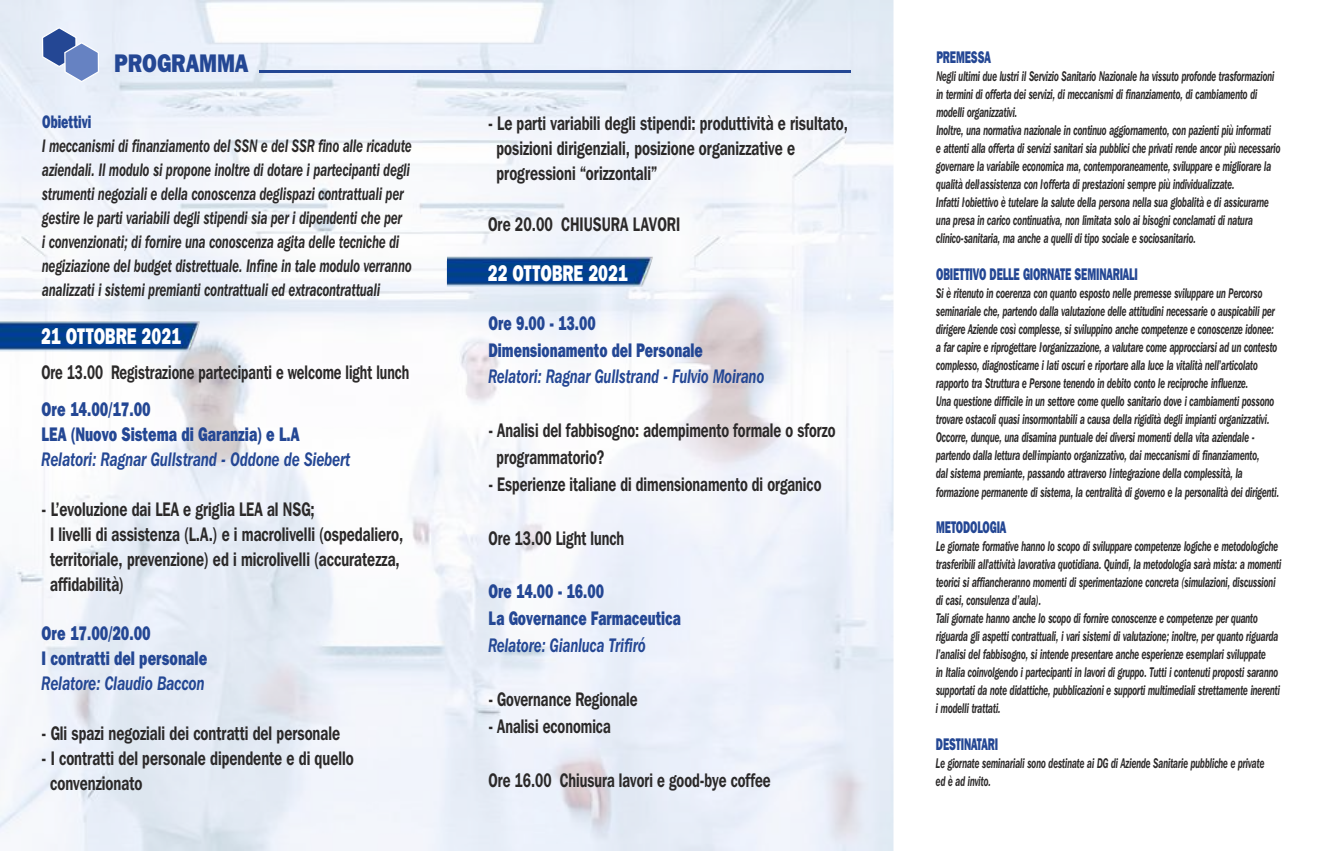
<style>
.page{position:relative;width:1319px;height:851px;background:#fff}
.page>*{position:absolute;margin:0;border:0;box-sizing:border-box;transform-origin:0 0}
.t1{font:800 25.35px "Franklin Gothic IT Cby BT";color:#244794;scale:.82 1}
.t2{font:800 22.5px "Franklin Gothic IT Cby BT";color:#fff;scale:.71 1}
.t3{font:600 19.5px/25px "Franklin Gothic IT Cby BT";color:#2b2929;scale:.71 1}
.t4{font:600 19.5px/26.8px "Franklin Gothic IT Cby BT";color:#2b2929;scale:.69 1}
.t5{font:800 19.5px/25px "Franklin Gothic IT Cby BT";color:#244794;scale:.71 1}
.t6{font:800 19.5px/26.8px "Franklin Gothic IT Cby BT";color:#244794;scale:.69 1}
.t7{font:italic 600 19.5px "Franklin Gothic IT Cby BT";color:#244794;scale:.71 1}
.t8{font:italic 600 19.5px "Franklin Gothic IT Cby BT";color:#244794;scale:.69 1}
.t9{font:600 19.5px "Franklin Gothic IT Cby BT";color:#2b2929;scale:.68 1}
.t10{font:italic 600 18px/24px "Franklin Gothic IT Cby BT";color:#2b2929;scale:.66 1}
.t11{font:800 18px "Franklin Gothic IT Cby BT";color:#244794;scale:.66 1}
.t12{font:800 16.8px "Franklin Gothic IT Cby BT";letter-spacing:-.015em;color:#244794;scale:.61 1}
.t13{font:italic 600 13.95px/18px "Franklin Gothic IT Cby BT";letter-spacing:-.015em;color:#2b2929;scale:.61 1}
.s1{font-family:"Adobe Naskh";font-weight:500;font-style:normal}
.s2{font-style:normal}
</style>
<div class="page">
<img style="left:0;top:0;width:893px;height:850px">
<svg style="left:41px;top:0;width:59px;height:83px;background:#b2c0df"></svg>
<hr style="left:259px;top:71px;width:591px;height:2px;background:#244794">
<img style="left:0;top:321px;width:200px;height:30px">
<img style="left:447px;top:257px;width:206px;height:30px">
<h1 class="t1" style="left:114px;top:53px;width:165px">PROGRAMMA</h1>
<p class="t11" style="left:42px;top:114px;width:76px">Obiettivi</p>
<p class="t10" style="left:42px;top:135px;width:561px">I meccanismi di finanziamento del SSN e del SSR fino alle ricadute aziendali. Il modulo si propone inoltre di dotare i partecipanti degli strumenti negoziali e della conoscenza deglispazi contrattuali per gestire le parti variabili degli stipendi sia per i dipendenti che per<br>i convenzionati; di fornire una conoscenza agita delle tecniche di negiziazione del budget distrettuale. Infine in tale modulo verranno analizzati i sistemi premianti contrattuali ed extracontrattuali</p>
<h2 class="t2" style="left:41px;top:327px;width:199px">21 OTTOBRE 2021</h2>
<h3 class="t9" style="left:41px;top:364px;width:542px">Ore 13.00 Registrazione partecipanti e welcome light lunch</h3>
<h3 class="t5" style="left:42px;top:398px;width:365px">Ore 14.00/17.00<br>LEA (Nuovo Sistema di Garanzia) e L.A</h3>
<h3 class="t7" style="left:42px;top:451px;width:436px">Relatori: Ragnar Gullstrand - Oddone de Siebert</h3>
<h3 class="t3" style="left:50px;top:498px;width:499px;text-indent:-8px">- L’evoluzione dai LEA e griglia LEA al NSG;<br>I livelli di assistenza (L.A.) e i macrolivelli (ospedaliero, territoriale, prevenzione) ed i microlivelli (accuratezza, affidabilità)</h3>
<h3 class="t5" style="left:42px;top:622px;width:235px">Ore 17.00/20.00<br>I contratti del personale</h3>
<h3 class="t7" style="left:42px;top:674px;width:231px">Relatore: Claudio Baccon</h3>
<h3 class="t3" style="left:42px;top:722px;width:422px">- Gli spazi negoziali dei contratti del personale</h3>
<h3 class="t3" style="left:50px;top:747px;width:429px;text-indent:-8px">- I contratti del personale dipendente e di quello convenzionato</h3>
<h3 class="t3" style="left:496px;top:113px;width:496px;text-indent:-8px">- Le parti variabili degli stipendi: produttività e risultato, posizioni dirigenziali, posizione organizzative e progressioni “orizzontali”</h3>
<h3 class="t3" style="left:488px;top:213px;width:272px">Ore 20.00 CHIUSURA LAVORI</h3>
<h2 class="t2" style="left:488px;top:264px;width:199px">22 OTTOBRE 2021</h2>
<h3 class="t6" style="left:488px;top:311px;width:312px">Ore 9.00 - 13.00<br>Dimensionamento del Personale</h3>
<h3 class="t8" style="left:488px;top:368px;width:401px">Relatori: Ragnar Gullstrand - Fulvio Moirano</h3>
<h3 class="t4" style="left:496px;top:418px;width:492px;text-indent:-8px">- Analisi del fabbisogno: adempimento formale o sforzo programmatorio?</h3>
<h3 class="t4" style="left:488px;top:472px;width:484px">- Esperienze italiane di dimensionamento di organico</h3>
<h3 class="t4" style="left:488px;top:526px;width:198px">Ore 13.00 Light lunch</h3>
<h3 class="t6" style="left:488px;top:580px;width:280px">Ore 14.00 - 16.00<br>La Governance Farmaceutica</h3>
<h3 class="t8" style="left:488px;top:637px;width:229px">Relatore: Gianluca Trifiró</h3>
<h3 class="t4" style="left:488px;top:687px;width:218px">- Governance Regionale</h3>
<h3 class="t4" style="left:488px;top:714px;width:179px">- Analisi economica</h3>
<h3 class="t4" style="left:488px;top:767px;width:410px">Ore 16.00 Chiusura lavori e good-bye coffee</h3>
<p class="t12" style="left:936px;top:50px;width:91px">PREMESSA</p>
<p class="t13" style="left:936px;top:68px;width:566px">Negli ultimi due lustri il Servizio Sanitario Nazionale ha vissuto profonde trasformazioni in termini di offerta dei servizi, di meccanismi di finanziamento, di cambiamento di modelli organizzativi.<br>Inoltre, una normativa nazionale in continuo aggiornamento, con pazienti più informati<br>e attenti alla offerta di servizi sanitari sia pubblici che privati rende ancor più necessario governare la variabile economica ma, contemporaneamente, sviluppare e migliorare la qualità dell<span class="s1">'</span>assistenza con l<span class="s1">'</span>offerta di prestazioni sempre più individualizzate.<br>Infatti l<span class="s1">'</span>obiettivo è tutelare la salute della persona nella sua globalità e di assicurarne una presa in carico continuativa, non limitata solo ai bisogni conclamati di natura clinico-sanitaria, ma anche a quelli di tipo sociale e sociosanitario.</p>
<p class="t12" style="left:936px;top:267px;width:332px">OBIETTIVO DELLE GIORNATE SEMINARIALI</p>
<p class="t13" style="left:935px;top:285px;width:564px">Si è ritenuto in coerenza con quanto esposto nelle premesse sviluppare un Percorso seminariale che, partendo dalla valutazione delle attitudini necessarie o auspicabili per dirigere Aziende così complesse, si sviluppino anche competenze e conoscenze idonee: a far capire e riprogettare l<span class="s1">'</span>organizzazione, a valutare come approcciarsi ad un contesto complesso, diagnosticarne i lati oscuri e riportare alla luce la vitalità nell<span class="s2">’</span>articolato rapporto tra Struttura e Persone tenendo in debito conto le reciproche influenze.<br>Una questione difficile in un settore come quello sanitario dove i cambiamenti possono trovare ostacoli quasi insormontabili a causa della rigidità degli impianti organizzativi.<br>Occorre, dunque, una disamina puntuale dei diversi momenti della vita aziendale - partendo dalla lettura dell<span class="s1">'</span>impianto organizzativo, dai meccanismi di finanziamento,<br>dal sistema premiante, passando attraverso l<span class="s1">'</span>integrazione della complessità, la formazione permanente di sistema, la centralità di governo e la personalità dei dirigenti.</p>
<p class="t12" style="left:935px;top:520px;width:117px">METODOLOGIA</p>
<p class="t13" style="left:935px;top:538px;width:567px">Le giornate formative hanno lo scopo di sviluppare competenze logiche e metodologiche trasferibili all'attività lavorativa quotidiana. Quindi, la metodologia sarà mista: a momenti teorici si affiancheranno momenti di sperimentazione concreta (simulazioni, discussioni di casi, consulenza d’aula).<br>Tali giornate hanno anche lo scopo di fornire conoscenze e competenze per quanto riguarda gli aspetti contrattuali, i vari sistemi di valutazione; inoltre, per quanto riguarda l’analisi del fabbisogno, si intende presentare anche esperienze esemplari sviluppate<br>in Italia coinvolgendo i partecipanti in lavori di gruppo. Tutti i contenuti proposti saranno supportati da note didattiche, pubblicazioni e supporti multimediali strettamente inerenti i modelli trattati.</p>
<p class="t12" style="left:935px;top:736px;width:103px">DESTINATARI</p>
<p class="t13" style="left:935px;top:755px;width:540px">Le giornate seminariali sono destinate ai DG di Aziende Sanitarie pubbliche e private ed è ad invito.</p>
</div>
